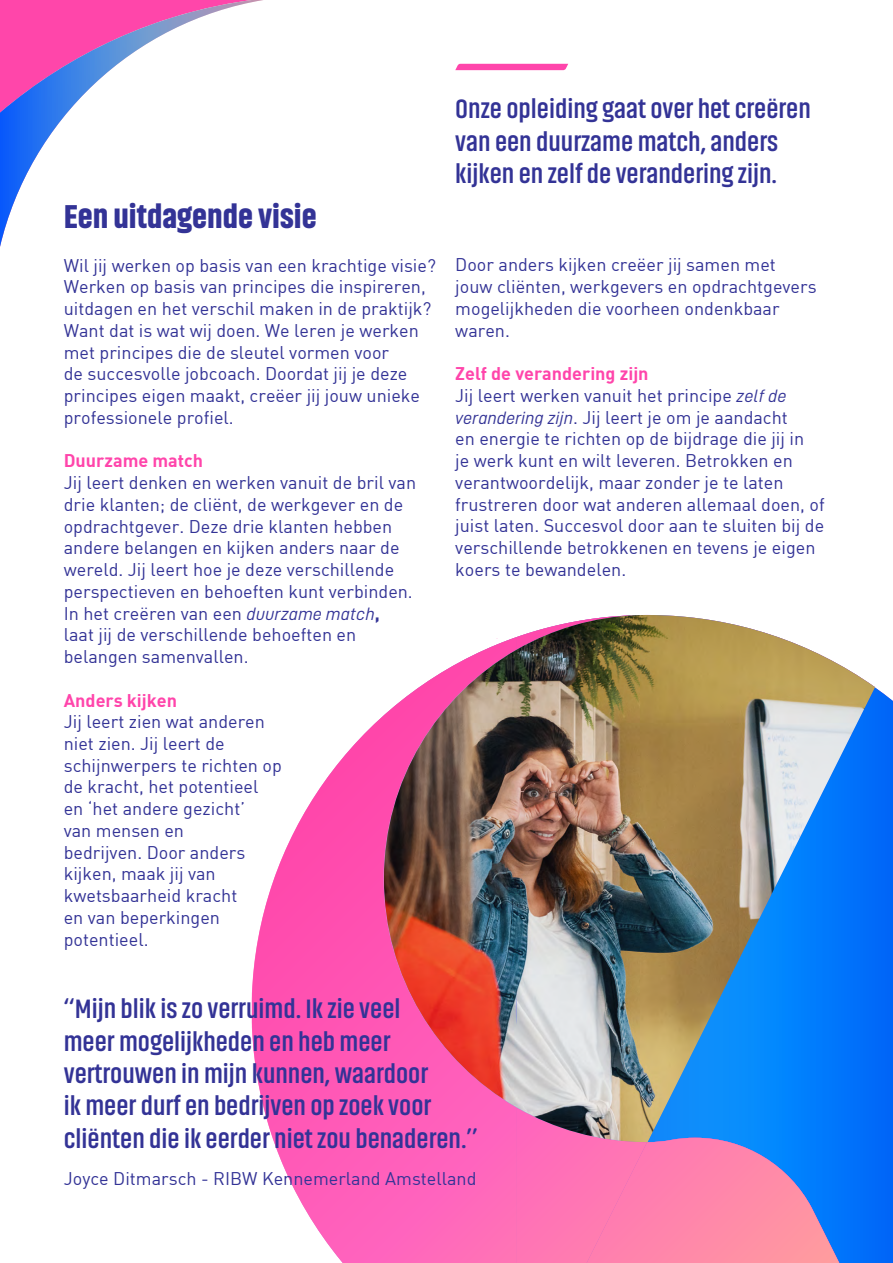
<style>
.page{position:relative;width:893px;height:1263px;background:#fff}
.page>*{position:absolute;margin:0;border:0;box-sizing:border-box;transform-origin:0 0}
.t1{font:900 33px "Akhand";color:#333396}
.t2{font:700 27px/32.4px "Akhand";color:#333396}
.t3{font:18px/21.8px "DIN";color:#333396}
.t4{font:18px "DIN Bold";color:#ff45ab}
.s1{font-family:"D DIN Italic"}
.s2{font-family:"DIN Bold"}
</style>
<div class="page">
<svg style="left:0;top:0;width:263px;height:247px"></svg>
<div style="left:875px;top:687px;width:18px;height:576px;background:#0067f8"></div>
<svg style="left:252px;top:715px;width:263px;height:548px"></svg>
<svg style="left:515px;top:1142px;width:360px;height:121px;background:#ce7ebc"></svg>
<img style="left:384px;top:615px;width:491px;height:527px">
<svg style="left:455px;top:64px;width:113px;height:6px"></svg>
<h1 class="t1" style="left:64px;top:198px;width:254px">Een uitdagende visie</h1>
<p class="t3" style="left:64px;top:254px;width:374px">Wil jij werken op basis van een krachtige visie?<br>Werken op basis van principes die inspireren, uitdagen en het verschil maken in de praktijk?<br>Want dat is wat wij doen. We leren je werken met principes die de sleutel vormen voor<br>de succesvolle jobcoach. Doordat jij je deze principes eigen maakt, creëer jij jouw unieke professionele profiel.</p>
<p class="t4" style="left:64px;top:449px;width:141px">Duurzame match</p>
<p class="t3" style="left:64px;top:471px;width:354px">Jij leert denken en werken vanuit de bril van drie klanten; de cliënt, de werkgever en de opdrachtgever. Deze drie klanten hebben andere belangen en kijken anders naar de wereld. Jij leert hoe je deze verschillende perspectieven en behoeften kunt verbinden.<br>In het creëren van een <span class="s1">duurzame match</span><span class="s2">,<br></span>laat jij de verschillende behoeften en belangen samenvallen.</p>
<p class="t4" style="left:64px;top:688px;width:115px">Anders kijken</p>
<p class="t3" style="left:64px;top:710px;width:220px">Jij leert zien wat anderen niet zien. Jij leert de schijnwerpers te richten op de kracht, het potentieel en ‘het andere gezicht’<br>van mensen en<br>bedrijven. Door anders kijken, maak jij van kwetsbaarheid kracht<br>en van beperkingen potentieel.</p>
<h2 class="t2" style="left:455px;top:93px;width:357px">Onze opleiding gaat over het creëren van een duurzame match, anders kijken en zelf de verandering zijn.</h2>
<p class="t3" style="left:455px;top:254px;width:363px">Door anders kijken creëer jij samen met jouw cliënten, werkgevers en opdrachtgevers mogelijkheden die voorheen ondenkbaar waren.</p>
<p class="t4" style="left:455px;top:362px;width:195px">Zelf de verandering zijn</p>
<p class="t3" style="left:455px;top:384px;width:371px">Jij leert werken vanuit het principe <span class="s1">zelf de verandering zijn</span>. Jij leert je om je aandacht<br>en energie te richten op de bijdrage die jij in<br>je werk kunt en wilt leveren. Betrokken en verantwoordelijk, maar zonder je te laten frustreren door wat anderen allemaal doen, of juist laten. Succesvol door aan te sluiten bij de verschillende betrokkenen en tevens je eigen koers te bewandelen.</p>
<h2 class="t2" style="left:64px;top:993px;width:415px">‘‘Mijn blik is zo verruimd. Ik zie veel<br>meer mogelijkheden en heb meer vertrouwen in mijn kunnen, waardoor<br>ik meer durf en bedrijven op zoek voor cliënten die ik eerder niet zou benaderen.’’</h2>
<p class="t3" style="left:64px;top:1167px;width:414px">Joyce Ditmarsch - RIBW Kennemerland Amstelland</p>
</div>
